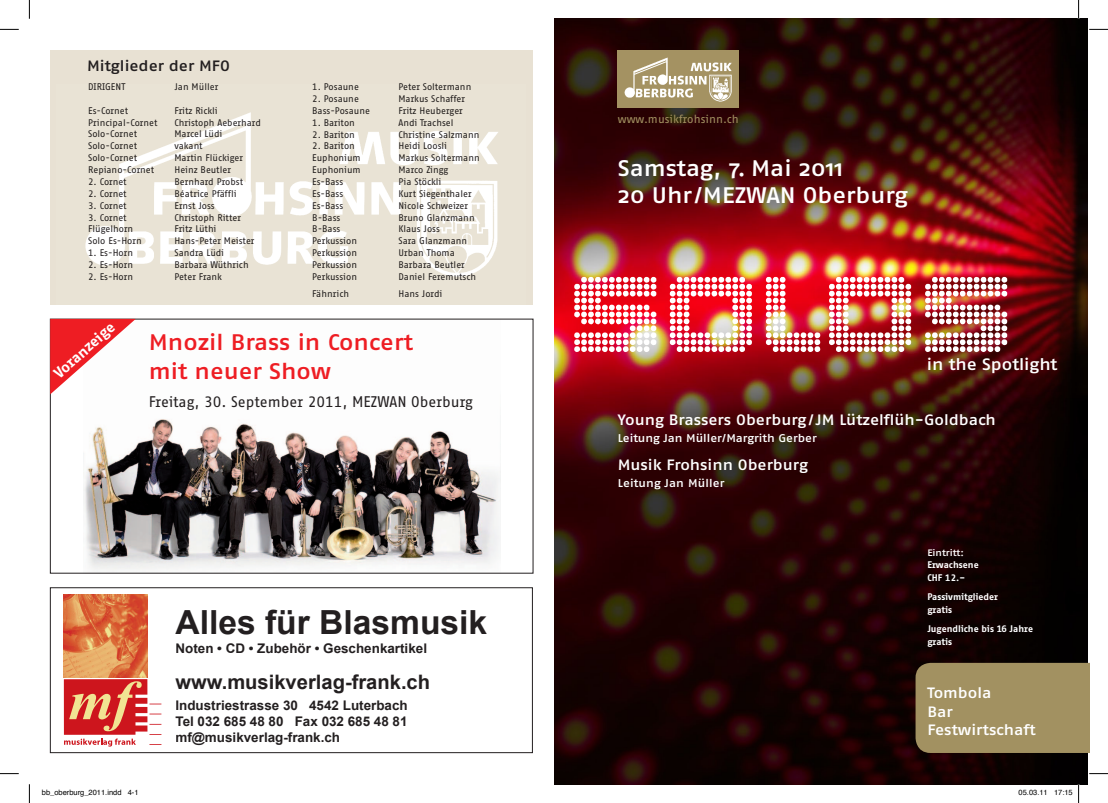
<style>
.page{position:relative;width:1108px;height:803px;background:#fff}
.page>*{position:absolute;margin:0;border:0;box-sizing:border-box;transform-origin:0 0}
.t1{font:122.5px "Clubland";color:#fff}
.t2{font:700 33.25px "Arial";color:#231f20}
.t3{font:22.5px/27.5px "Fago Ex Med";color:#fff}
.t4{font:22.5px/28.5px "Fago Ex Med";color:#ee1d23}
.t5{font:700 19.88px "Arial";color:#231f20}
.t6{font:16.5px "Fago Ex Med";letter-spacing:-.005em;color:#fff}
.t7{font:15px/18.8px "Fago Ex Med";color:#fff}
.t8{font:15px "Fago Office Sans";color:#231f20}
.t9{font:15px "Fago Ex Med";color:#231f20}
.t10{font:700 15px "Fago Office Sans";color:#fff}
.t11{font:700 13.25px/16px "Arial";color:#231f20;text-align:justify}
.t12{font:11.5px "Fago Office Sans";letter-spacing:.005em;color:#a29161}
.t13{font:11.25px "Fago Ex Med";color:#fff}
.t14{font:9.38px "Fago Office Sans";color:#231f20}
.t15{font:700 9.38px/12.5px "Fago Office Sans";color:#fff}
.t16{font:9.38px "Fago Office Sans";letter-spacing:-.02em;color:#231f20}
.t17{font:9.38px "Fago Ex Med";letter-spacing:-.005em;color:#fff}
.t18{font:7.5px "Helvetica";color:#000}
</style>
<div class="page">
<img style="left:554px;top:19px;width:533px;height:765px">
<div style="left:51px;top:51px;width:482px;height:254px;background:#e8e1d3"></div>
<img style="left:85px;top:112px;width:413px;height:165px">
<img style="left:618px;top:51px;width:120px;height:56px">
<div style="left:915px;top:663px;width:174px;height:90px;background:#a29161"></div>
<img style="left:83px;top:419px;width:418px;height:152px">
<svg style="left:50px;top:319px;width:86px;height:75px"></svg>
<img style="left:63px;top:595px;width:84px;height:82px">
<svg style="left:64px;top:679px;width:97px;height:67px"></svg>
<div style="left:50px;top:587px;width:482px;height:166px;border:1px solid #231f20"></div>
<svg style="left:0;top:29px;width:19px;height:1px"></svg>
<svg style="left:1089px;top:29px;width:19px;height:1px"></svg>
<svg style="left:0;top:773px;width:19px;height:1px"></svg>
<svg style="left:1089px;top:773px;width:19px;height:1px"></svg>
<svg style="left:29px;top:0;width:1px;height:19px"></svg>
<svg style="left:29px;top:784px;width:1px;height:19px"></svg>
<svg style="left:1077px;top:0;width:2px;height:19px"></svg>
<svg style="left:1054px;top:784px;width:25px;height:19px"></svg>
<h3 class="t9" style="left:87px;top:56px;width:144px">Mitglieder der MFO</h3>
<p class="t14" style="left:88px;top:82px;width:39px">DIRIGENT</p>
<p class="t14" style="left:174px;top:82px;width:45px">Jan Müller</p>
<p class="t14" style="left:88px;top:105px;width:42px">Es-Cornet</p>
<p class="t14" style="left:174px;top:105px;width:45px">Fritz Rickli</p>
<p class="t14" style="left:88px;top:117px;width:71px">Principal-Cornet</p>
<p class="t14" style="left:174px;top:117px;width:88px">Christoph Aeberhard</p>
<p class="t14" style="left:88px;top:129px;width:51px">Solo-Cornet</p>
<p class="t14" style="left:174px;top:129px;width:49px">Marcel Lüdi</p>
<p class="t14" style="left:88px;top:141px;width:51px">Solo-Cornet</p>
<p class="t14" style="left:174px;top:141px;width:30px">vakant</p>
<p class="t14" style="left:88px;top:153px;width:51px">Solo-Cornet</p>
<p class="t14" style="left:174px;top:153px;width:70px">Martin Flückiger</p>
<p class="t14" style="left:88px;top:165px;width:68px">Repiano-Cornet</p>
<p class="t14" style="left:174px;top:165px;width:58px">Heinz Beutler</p>
<p class="t14" style="left:88px;top:177px;width:40px">2. Cornet</p>
<p class="t14" style="left:174px;top:177px;width:70px">Bernhard Probst</p>
<p class="t14" style="left:88px;top:188px;width:40px">2. Cornet</p>
<p class="t14" style="left:174px;top:188px;width:64px">Béatrice Pfäffli</p>
<p class="t14" style="left:88px;top:200px;width:40px">3. Cornet</p>
<p class="t14" style="left:174px;top:200px;width:42px">Ernst Joss</p>
<p class="t14" style="left:88px;top:212px;width:40px">3. Cornet</p>
<p class="t14" style="left:174px;top:212px;width:68px">Christoph Ritter</p>
<p class="t14" style="left:88px;top:224px;width:47px">Flügelhorn</p>
<p class="t16" style="left:174px;top:224px;width:44px">Fritz Lüthi</p>
<p class="t14" style="left:88px;top:236px;width:55px">Solo Es-Horn</p>
<p class="t14" style="left:174px;top:236px;width:82px">Hans-Peter Meister</p>
<p class="t14" style="left:88px;top:248px;width:46px">1. Es-Horn</p>
<p class="t14" style="left:174px;top:248px;width:51px">Sandra Lüdi</p>
<p class="t14" style="left:88px;top:260px;width:46px">2. Es-Horn</p>
<p class="t14" style="left:174px;top:260px;width:76px">Barbara Wüthrich</p>
<p class="t14" style="left:88px;top:271px;width:46px">2. Es-Horn</p>
<p class="t14" style="left:174px;top:271px;width:49px">Peter Frank</p>
<p class="t14" style="left:312px;top:82px;width:48px">1. Posaune</p>
<p class="t14" style="left:398px;top:82px;width:74px">Peter Soltermann</p>
<p class="t14" style="left:312px;top:94px;width:48px">2. Posaune</p>
<p class="t14" style="left:398px;top:94px;width:68px">Markus Schaffer</p>
<p class="t14" style="left:312px;top:105px;width:59px">Bass-Posaune</p>
<p class="t14" style="left:398px;top:105px;width:66px">Fritz Heuberger</p>
<p class="t14" style="left:312px;top:117px;width:44px">1. Bariton</p>
<p class="t14" style="left:398px;top:117px;width:57px">Andi Trachsel</p>
<p class="t14" style="left:312px;top:129px;width:44px">2. Bariton</p>
<p class="t14" style="left:398px;top:129px;width:82px">Christine Salzmann</p>
<p class="t14" style="left:312px;top:141px;width:44px">2. Bariton</p>
<p class="t14" style="left:398px;top:141px;width:50px">Heidi Loosli</p>
<p class="t14" style="left:312px;top:153px;width:50px">Euphonium</p>
<p class="t14" style="left:398px;top:153px;width:83px">Markus Soltermann</p>
<p class="t14" style="left:312px;top:165px;width:50px">Euphonium</p>
<p class="t14" style="left:398px;top:165px;width:51px">Marco Zingg</p>
<p class="t14" style="left:312px;top:177px;width:33px">Es-Bass</p>
<p class="t14" style="left:398px;top:177px;width:44px">Pia Stöckli</p>
<p class="t14" style="left:312px;top:188px;width:33px">Es-Bass</p>
<p class="t14" style="left:398px;top:188px;width:75px">Kurt Siegenthaler</p>
<p class="t14" style="left:312px;top:200px;width:33px">Es-Bass</p>
<p class="t14" style="left:398px;top:200px;width:71px">Nicole Schweizer</p>
<p class="t14" style="left:312px;top:212px;width:30px">B-Bass</p>
<p class="t14" style="left:398px;top:212px;width:78px">Bruno Glanzmann</p>
<p class="t14" style="left:312px;top:224px;width:30px">B-Bass</p>
<p class="t14" style="left:398px;top:224px;width:43px">Klaus Joss</p>
<p class="t14" style="left:312px;top:236px;width:46px">Perkussion</p>
<p class="t14" style="left:398px;top:236px;width:70px">Sara Glanzmann</p>
<p class="t14" style="left:312px;top:248px;width:46px">Perkussion</p>
<p class="t14" style="left:398px;top:248px;width:58px">Urban Thoma</p>
<p class="t14" style="left:312px;top:260px;width:46px">Perkussion</p>
<p class="t14" style="left:398px;top:260px;width:68px">Barbara Beutler</p>
<p class="t14" style="left:312px;top:271px;width:46px">Perkussion</p>
<p class="t14" style="left:398px;top:271px;width:79px">Daniel Feremutsch</p>
<p class="t14" style="left:312px;top:288px;width:38px">Fähnrich</p>
<p class="t14" style="left:398px;top:288px;width:45px">Hans Jordi</p>
<h3 class="t10" style="left:50px;top:368px;width:77px;rotate:-41deg">Voranzeige</h3>
<h3 class="t4" style="left:149px;top:328px;width:266px">Mnozil Brass in Concert mit neuer Show</h3>
<h3 class="t8" style="left:149px;top:394px;width:326px">Freitag, 30. September 2011, MEZWAN Oberburg</h3>
<h2 class="t2" style="left:175px;top:600px;width:313px">Alles für Blasmusik</h2>
<h3 class="t11" style="left:175px;top:641px;width:253px">Noten • CD • Zubehör • Geschenkartikel</h3>
<h3 class="t5" style="left:175px;top:669px;width:256px">www.musikverlag-frank.ch</h3>
<h3 class="t11" style="left:175px;top:698px;width:234px">Industriestrasse 30 4542 Luterbach Tel 032 685 48 80 Fax 032 685 48 81 mf@musikverlag-frank.ch</h3>
<p class="t12" style="left:618px;top:112px;width:123px">www.musikfrohsinn.ch</p>
<h3 class="t3" style="left:618px;top:154px;width:292px">Samstag, 7. Mai 2011<br>20 Uhr/MEZWAN Oberburg</h3>
<h1 class="t1" style="left:574px;top:238px;width:448px">SOLOS</h1>
<h3 class="t6" style="left:926px;top:354px;width:132px">in the Spotlight</h3>
<h3 class="t7" style="left:618px;top:410px;width:380px">Young Brassers Oberburg/JM Lützelflüh-Goldbach</h3>
<p class="t13" style="left:618px;top:432px;width:201px">Leitung Jan Müller/Margrith Gerber</p>
<h3 class="t7" style="left:618px;top:455px;width:192px">Musik Frohsinn Oberburg</h3>
<p class="t13" style="left:618px;top:477px;width:108px">Leitung Jan Müller</p>
<p class="t17" style="left:927px;top:547px;width:38px">Eintritt:</p>
<p class="t15" style="left:927px;top:558px;width:53px">Erwachsene<br>CHF 12.–</p>
<p class="t15" style="left:927px;top:591px;width:72px">Passivmitglieder gratis</p>
<p class="t15" style="left:927px;top:623px;width:107px">Jugendliche bis 16 Jahre gratis</p>
<h3 class="t7" style="left:927px;top:683px;width:110px">Tombola<br>Bar<br>Festwirtschaft</h3>
<p class="t18" style="left:42px;top:787px;width:98px">bb_oberburg_2011.indd 4-1</p>
<p class="t18" style="left:1018px;top:787px;width:56px">05.03.11 17:15</p>
</div>
